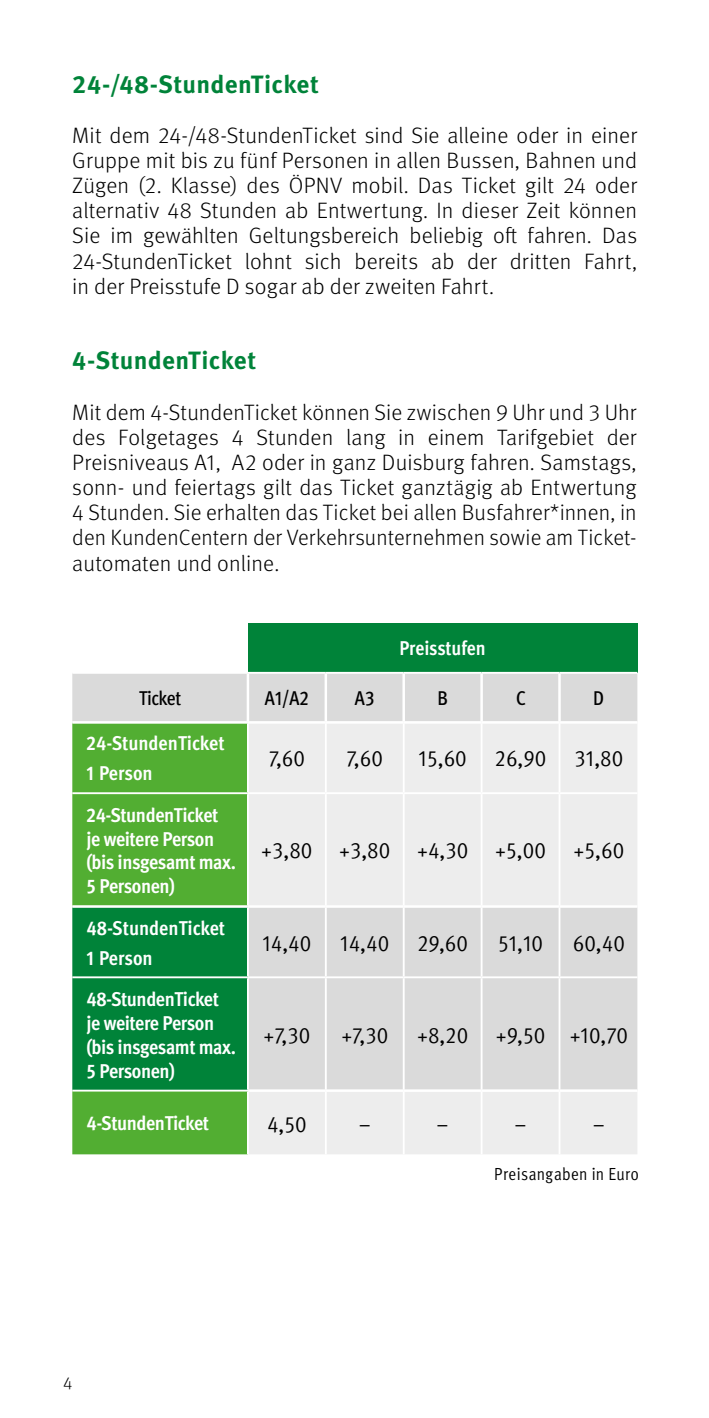
<style>
.page{position:relative;width:709px;height:1418px;background:#fff}
.page>*{position:absolute;margin:0;border:0;box-sizing:border-box;transform-origin:0 0}
.t1{font:700 25px "Meta Pro";letter-spacing:.01em;color:#008339}
.t2{font:condensed 22.5px "Meta Pro";color:#000}
.t3{font:300 22.25px/25.2px "Meta Pro";letter-spacing:.005em;color:#000;text-align:justify}
.t4{font:700 condensed 20px/24px "Meta Pro";letter-spacing:-.02em;color:#fff}
.t5{font:700 condensed 20px/30px "Meta Pro";color:#fff}
.t6{font:500 condensed 20px "Meta Pro";letter-spacing:-.02em;color:#000}
.t7{font:condensed 17.5px "Meta Pro";letter-spacing:.02em;color:#000}
.t8{font:300 17.5px "Meta Pro";color:#000}
</style>
<div class="page">
<div style="left:248px;top:623px;width:389px;height:50px;background:#008339"></div>
<div style="left:72px;top:673px;width:565px;height:48px;background:#dadada"></div>
<div style="left:72px;top:723px;width:175px;height:431px;background:#52ae32"></div>
<svg style="left:249px;top:724px;width:388px;height:430px;background:#e5e5e5"></svg>
<div style="left:72px;top:907px;width:175px;height:182px;background:#008339"></div>
<hr style="left:325px;top:723px;width:2px;height:69px;background:#fff">
<hr style="left:403px;top:723px;width:1px;height:69px;background:#fff">
<hr style="left:480px;top:723px;width:2px;height:69px;background:#fff">
<hr style="left:558px;top:723px;width:2px;height:69px;background:#fff">
<hr style="left:325px;top:794px;width:2px;height:111px;background:#fff">
<hr style="left:403px;top:794px;width:1px;height:111px;background:#fff">
<hr style="left:480px;top:794px;width:2px;height:111px;background:#fff">
<hr style="left:558px;top:794px;width:2px;height:111px;background:#fff">
<hr style="left:325px;top:907px;width:2px;height:69px;background:#fff">
<hr style="left:403px;top:907px;width:1px;height:69px;background:#fff">
<hr style="left:480px;top:907px;width:2px;height:69px;background:#fff">
<hr style="left:558px;top:907px;width:2px;height:69px;background:#fff">
<hr style="left:325px;top:978px;width:2px;height:111px;background:#fff">
<hr style="left:403px;top:978px;width:1px;height:111px;background:#fff">
<hr style="left:480px;top:978px;width:2px;height:111px;background:#fff">
<hr style="left:558px;top:978px;width:2px;height:111px;background:#fff">
<hr style="left:325px;top:1091px;width:2px;height:63px;background:#fff">
<hr style="left:403px;top:1091px;width:1px;height:63px;background:#fff">
<hr style="left:480px;top:1091px;width:2px;height:63px;background:#fff">
<hr style="left:558px;top:1091px;width:2px;height:63px;background:#fff">
<hr style="left:72px;top:792px;width:176px;height:2px;background:#fff">
<hr style="left:248px;top:792px;width:78px;height:2px;background:#fff">
<hr style="left:326px;top:792px;width:78px;height:2px;background:#fff">
<hr style="left:404px;top:792px;width:77px;height:2px;background:#fff">
<hr style="left:481px;top:792px;width:78px;height:2px;background:#fff">
<hr style="left:559px;top:792px;width:78px;height:2px;background:#fff">
<hr style="left:72px;top:976px;width:176px;height:2px;background:#fff">
<hr style="left:248px;top:976px;width:78px;height:2px;background:#fff">
<hr style="left:326px;top:976px;width:78px;height:2px;background:#fff">
<hr style="left:404px;top:976px;width:77px;height:2px;background:#fff">
<hr style="left:481px;top:976px;width:78px;height:2px;background:#fff">
<hr style="left:559px;top:976px;width:78px;height:2px;background:#fff">
<hr style="left:72px;top:1089px;width:177px;height:2px;background:#fff">
<hr style="left:72px;top:905px;width:176px;height:1px;background:#fff">
<hr style="left:72px;top:906px;width:176px;height:1px;background:#fff">
<hr style="left:248px;top:905px;width:78px;height:1px;background:#fff">
<hr style="left:248px;top:906px;width:78px;height:1px;background:#fff">
<hr style="left:326px;top:905px;width:78px;height:1px;background:#fff">
<hr style="left:326px;top:906px;width:78px;height:1px;background:#fff">
<hr style="left:404px;top:905px;width:77px;height:1px;background:#fff">
<hr style="left:404px;top:906px;width:77px;height:1px;background:#fff">
<hr style="left:481px;top:905px;width:78px;height:1px;background:#fff">
<hr style="left:481px;top:906px;width:78px;height:1px;background:#fff">
<hr style="left:559px;top:905px;width:78px;height:1px;background:#fff">
<hr style="left:559px;top:906px;width:78px;height:1px;background:#fff">
<hr style="left:249px;top:1089px;width:77px;height:1px;background:#fff">
<hr style="left:249px;top:1090px;width:77px;height:1px;background:#fff">
<hr style="left:326px;top:1089px;width:78px;height:1px;background:#fff">
<hr style="left:326px;top:1090px;width:78px;height:1px;background:#fff">
<hr style="left:404px;top:1089px;width:77px;height:1px;background:#fff">
<hr style="left:404px;top:1090px;width:77px;height:1px;background:#fff">
<hr style="left:481px;top:1089px;width:78px;height:1px;background:#fff">
<hr style="left:481px;top:1090px;width:78px;height:1px;background:#fff">
<hr style="left:559px;top:1089px;width:78px;height:1px;background:#fff">
<hr style="left:559px;top:1090px;width:78px;height:1px;background:#fff">
<hr style="left:247px;top:673px;width:2px;height:48px;background:#fff">
<hr style="left:324px;top:673px;width:3px;height:48px;background:#fff">
<hr style="left:402px;top:673px;width:3px;height:48px;background:#fff">
<hr style="left:480px;top:673px;width:3px;height:48px;background:#fff">
<hr style="left:558px;top:673px;width:2px;height:48px;background:#fff">
<hr style="left:248px;top:672px;width:78px;height:1px;background:#fff">
<hr style="left:326px;top:672px;width:78px;height:1px;background:#fff">
<hr style="left:404px;top:672px;width:77px;height:1px;background:#fff">
<hr style="left:481px;top:672px;width:78px;height:1px;background:#fff">
<hr style="left:559px;top:672px;width:78px;height:1px;background:#fff">
<p class="t1" style="left:72px;top:64px;width:248px">24-/48-StundenTicket</p>
<p class="t3" style="left:72px;top:121px;width:566px">Mit dem 24-/48-StundenTicket sind Sie alleine oder in einer Gruppe mit bis zu fünf Personen in allen Bussen, Bahnen und Zügen (2. Klasse) des ÖPNV mobil. Das Ticket gilt 24 oder alternativ 48 Stunden ab Entwertung. In dieser Zeit können Sie im gewählten Geltungsbereich beliebig oft fahren. Das 24-StundenTicket lohnt sich bereits ab der dritten Fahrt, in der Preisstufe D sogar ab der zweiten Fahrt.</p>
<p class="t1" style="left:72px;top:341px;width:185px">4-StundenTicket</p>
<p class="t3" style="left:72px;top:398px;width:566px">Mit dem 4-StundenTicket können Sie zwischen 9 Uhr und 3 Uhr des Folgetages 4 Stunden lang in einem Tarifgebiet der Preisniveaus A1, A2 oder in ganz Duisburg fahren. Samstags, sonn- und feiertags gilt das Ticket ganztägig ab Entwertung 4 Stunden. Sie erhalten das Ticket bei allen Busfahrer*innen, in den KundenCentern der Verkehrsunternehmen sowie am Ticket&shy;automaten und online.</p>
<p class="t4" style="left:399px;top:635px;width:88px">Preisstufen</p>
<p class="t6" style="left:139px;top:683px;width:44px">Ticket</p>
<p class="t6" style="left:265px;top:683px;width:46px">A1/A2</p>
<p class="t6" style="left:355px;top:683px;width:21px">A3</p>
<p class="t6" style="left:437px;top:683px;width:12px">B</p>
<p class="t6" style="left:516px;top:683px;width:11px">C</p>
<p class="t6" style="left:593px;top:683px;width:12px">D</p>
<p class="t5" style="left:86px;top:727px;width:140px">24-StundenTicket<br>1 Person</p>
<p class="t2" style="left:269px;top:742px;width:38px">7,60</p>
<p class="t2" style="left:346px;top:742px;width:38px">7,60</p>
<p class="t2" style="left:418px;top:742px;width:129px">15,60 26,90</p>
<p class="t2" style="left:574px;top:742px;width:50px">31,80</p>
<p class="t4" style="left:86px;top:801px;width:151px">24-StundenTicket je weitere Person (bis insgesamt max.<br>5 Personen)</p>
<p class="t5" style="left:86px;top:911px;width:140px">48-StundenTicket<br>1 Person</p>
<p class="t4" style="left:86px;top:985px;width:151px">48-StundenTicket je weitere Person (bis insgesamt max.<br>5 Personen)</p>
<p class="t2" style="left:261px;top:834px;width:364px">+3,80 +3,80 +4,30 +5,00 +5,60</p>
<p class="t2" style="left:262px;top:926px;width:50px">14,40</p>
<p class="t2" style="left:340px;top:926px;width:129px">14,40 29,60</p>
<p class="t2" style="left:498px;top:926px;width:47px">51,10</p>
<p class="t2" style="left:573px;top:926px;width:54px">60,40</p>
<p class="t2" style="left:263px;top:1018px;width:48px">+7,30</p>
<p class="t2" style="left:341px;top:1018px;width:48px">+7,30</p>
<p class="t2" style="left:417px;top:1018px;width:212px">+8,20 +9,50 +10,70</p>
<p class="t4" style="left:86px;top:1110px;width:124px">4-StundenTicket</p>
<p class="t2" style="left:267px;top:1107px;width:41px">4,50</p>
<p class="t2" style="left:359px;top:1107px;width:14px">–</p>
<p class="t2" style="left:436px;top:1107px;width:14px">–</p>
<p class="t2" style="left:514px;top:1107px;width:14px">–</p>
<p class="t2" style="left:593px;top:1107px;width:14px">–</p>
<p class="t8" style="left:63px;top:1370px;width:11px">4</p>
<p class="t7" style="left:494px;top:1160px;width:146px">Preisangaben in Euro</p>
</div>
